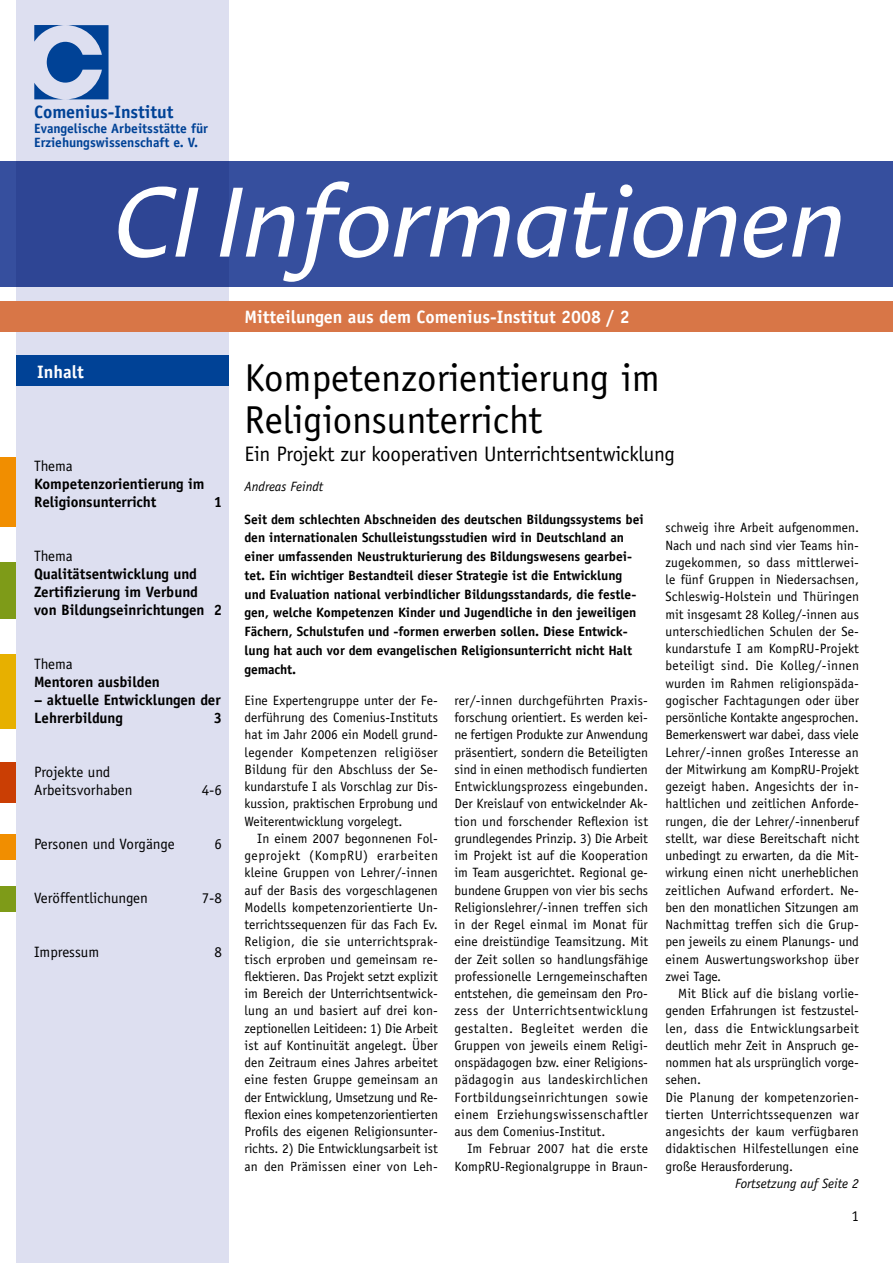
<style>
.page{position:relative;width:893px;height:1263px;background:#fff}
.page>*{position:absolute;margin:0;border:0;box-sizing:border-box;transform-origin:0 0}
.t1{font:italic 102px "Linotype Aroma";letter-spacing:-.025em;color:#fff}
.t2{font:39px/42px "Officina Sans LT";color:#000}
.t3{font:21px "Officina Sans LT";letter-spacing:-.01em;color:#000}
.t4{font:700 18px "Officina Sans LT";color:#fff}
.t5{font:700 18px "Officina Sans LT";color:#004296}
.t6{font:700 15px/18px "Officina Sans LT";color:#000}
.t7{font:15px/18px "Officina Sans LT";color:#000}
.t8{font:13.5px/17.2px "Officina Sans LT";letter-spacing:.005em;color:#000;text-align:justify}
.t9{font:700 13.5px/18.8px "Officina Sans LT";color:#000}
.t10{font:700 13.5px/14.2px "Officina Sans LT";color:#004296}
.t11{font:italic 13.5px "Officina Sans";color:#000}
</style>
<div class="page">
<div style="left:0;top:457px;width:16px;height:70px;background:#f18e00"></div>
<div style="left:0;top:655px;width:16px;height:74px;background:#e7b000"></div>
<div style="left:0;top:562px;width:16px;height:57px;background:#7e9b18"></div>
<div style="left:0;top:762px;width:16px;height:40px;background:#ca3e04"></div>
<div style="left:0;top:835px;width:16px;height:25px;background:#f18e00"></div>
<div style="left:0;top:886px;width:16px;height:26px;background:#7e9b18"></div>
<div style="left:16px;top:0;width:212px;height:1263px;background:#dddff0"></div>
<div style="left:0;top:161px;width:893px;height:126px;background:#364f9e"></div>
<svg style="left:34px;top:25px;width:75px;height:74px"></svg>
<div style="left:0;top:301px;width:893px;height:31px;background:#d87647"></div>
<div style="left:16px;top:355px;width:212px;height:31px;background:#004296"></div>
<h3 class="t5" style="left:34px;top:100px;width:141px">Comenius-Institut</h3>
<p class="t10" style="left:34px;top:121px;width:175px">Evangelische Arbeitsstätte für<br>Erziehungswissenschaft e. V.</p>
<h1 class="t1" style="left:115px;top:157px;width:733px">CI Informationen</h1>
<h3 class="t4" style="left:37px;top:360px;width:48px">Inhalt</h3>
<p class="t7" style="left:34px;top:456px;width:40px">Thema</p>
<p class="t6" style="left:34px;top:474px;width:172px">Kompetenzorientierung im<br>Religionsunterricht</p>
<p class="t6" style="left:214px;top:492px;width:10px">1</p>
<p class="t7" style="left:34px;top:546px;width:40px">Thema</p>
<p class="t6" style="left:34px;top:564px;width:189px">Qualitätsentwicklung und<br>Zertifizierung im Verbund von Bildungseinrichtungen 2</p>
<p class="t7" style="left:34px;top:654px;width:40px">Thema</p>
<p class="t6" style="left:34px;top:672px;width:127px">Mentoren ausbilden</p>
<p class="t6" style="left:34px;top:690px;width:188px">– aktuelle Entwicklungen der<br>Lehrerbildung</p>
<p class="t6" style="left:214px;top:708px;width:10px">3</p>
<p class="t7" style="left:34px;top:762px;width:100px">Projekte und<br>Arbeitsvorhaben</p>
<p class="t7" style="left:202px;top:780px;width:22px">4-6</p>
<p class="t7" style="left:34px;top:834px;width:142px">Personen und Vorgänge</p>
<p class="t7" style="left:214px;top:834px;width:9px">6</p>
<p class="t7" style="left:34px;top:888px;width:115px">Veröffentlichungen</p>
<p class="t7" style="left:202px;top:888px;width:22px">7-8</p>
<p class="t7" style="left:34px;top:942px;width:67px">Impressum</p>
<p class="t7" style="left:214px;top:942px;width:9px">8</p>
<h3 class="t4" style="left:244px;top:306px;width:387px">Mitteilungen aus dem Comenius-Institut 2008 / 2</h3>
<h2 class="t2" style="left:244px;top:357px;width:417px">Kompetenzorientierung im<br>Religionsunterricht</h2>
<h3 class="t3" style="left:244px;top:442px;width:432px">Ein Projekt zur kooperativen Unterrichtsentwicklung</h3>
<p class="t11" style="left:244px;top:479px;width:80px">Andreas Feindt</p>
<p class="t9" style="left:244px;top:510px;width:401px">Seit dem schlechten Abschneiden des deutschen Bildungssystems bei den internationalen Schulleistungsstudien wird in Deutschland an einer umfassenden Neustrukturierung des Bildungswesens gearbei&shy;tet. Ein wichtiger Bestandteil dieser Strategie ist die Entwicklung und Evaluation national verbindlicher Bildungsstandards, die festle&shy;gen, welche Kompetenzen Kinder und Jugendliche in den jeweiligen Fächern, Schulstufen und -formen erwerben sollen. Diese Entwick&shy;lung hat auch vor dem evangelischen Religionsunterricht nicht Halt gemacht.</p>
<p class="t8" style="left:244px;top:692px;width:195px">Eine Expertengruppe unter der Fe&shy;derführung des Comenius-Instituts hat im Jahr 2006 ein Modell grund&shy;legender Kompetenzen religiöser Bildung für den Abschluss der Se&shy;kundarstufe I als Vorschlag zur Dis&shy;kussion, praktischen Erprobung und Weiterentwicklung vorgelegt.</p>
<p class="t8" style="left:244px;top:830px;width:195px;text-indent:13px">In einem 2007 begonnenen Fol&shy;geprojekt (KompRU) erarbeiten kleine Gruppen von Lehrer/-innen auf der Basis des vorgeschlagenen Modells kompetenzorientierte Un&shy;terrichtssequenzen für das Fach Ev.<br>Religion, die sie unterrichtsprak&shy;tisch erproben und gemeinsam re&shy;flektieren. Das Projekt setzt explizit im Bereich der Unterrichtsentwick&shy;lung an und basiert auf drei kon&shy;zeptionellen Leitideen: 1) Die Arbeit ist auf Kontinuität angelegt. Über den Zeitraum eines Jahres arbeitet eine festen Gruppe gemeinsam an der Entwicklung, Umsetzung und Re&shy;flexion eines kompetenzorientierten Profils des eigenen Religionsunter&shy;richts. 2) Die Entwicklungsarbeit ist an den Prämissen einer von Leh-</p>
<p class="t8" style="left:455px;top:692px;width:195px">rer/-innen durchgeführten Praxis&shy;forschung orientiert. Es werden kei&shy;ne fertigen Produkte zur Anwendung präsentiert, sondern die Beteiligten sind in einen methodisch fundierten Entwicklungsprozess eingebunden.<br>Der Kreislauf von entwickelnder Ak&shy;tion und forschender Reflexion ist grundlegendes Prinzip. 3) Die Arbeit im Projekt ist auf die Kooperation im Team ausgerichtet. Regional ge&shy;bundene Gruppen von vier bis sechs Religionslehrer/-innen treffen sich in der Regel einmal im Monat für eine dreistündige Teamsitzung. Mit der Zeit sollen so handlungsfähige professionelle Lerngemeinschaften entstehen, die gemeinsam den Pro&shy;zess der Unterrichtsentwicklung gestalten. Begleitet werden die Gruppen von jeweils einem Religi&shy;onspädagogen bzw. einer Religions&shy;pädagogin aus landeskirchlichen Fortbildungseinrichtungen sowie einem Erziehungswissenschaftler aus dem Comenius-Institut.</p>
<p class="t8" style="left:455px;top:1140px;width:195px;text-align:right">Im Februar 2007 hat die erste<br>KompRU-Regionalgruppe in Braun-</p>
<p class="t8" style="left:665px;top:519px;width:195px">schweig ihre Arbeit aufgenommen.<br>Nach und nach sind vier Teams hin&shy;zugekommen, so dass mittlerwei&shy;le fünf Gruppen in Niedersachsen, Schleswig-Holstein und Thüringen mit insgesamt 28 Kolleg/-innen aus unterschiedlichen Schulen der Se&shy;kundarstufe I am KompRU-Projekt beteiligt sind. Die Kolleg/-innen wurden im Rahmen religionspäda&shy;gogischer Fachtagungen oder über persönliche Kontakte angesprochen.<br>Bemerkenswert war dabei, dass viele Lehrer/-innen großes Interesse an der Mitwirkung am KompRU-Projekt gezeigt haben. Angesichts der in&shy;haltlichen und zeitlichen Anforde&shy;rungen, die der Lehrer/-innenberuf stellt, war diese Bereitschaft nicht unbedingt zu erwarten, da die Mit&shy;wirkung einen nicht unerheblichen zeitlichen Aufwand erfordert. Ne&shy;ben den monatlichen Sitzungen am Nachmittag treffen sich die Grup&shy;pen jeweils zu einem Planungs- und einem Auswertungsworkshop über zwei Tage.</p>
<p class="t8" style="left:665px;top:985px;width:195px;text-align:left;text-indent:13px">Mit Blick auf die bislang vorlie&shy;genden Erfahrungen ist festzustel&shy;len, dass die Entwicklungsarbeit deutlich mehr Zeit in Anspruch ge&shy;nommen hat als ursprünglich vorge&shy;sehen.<br>Die Planung der kompetenzorien&shy;tierten Unterrichtssequenzen war angesichts der kaum verfügbaren didaktischen Hilfestellungen eine große Herausforderung.</p>
<p class="t11" style="left:735px;top:1175px;width:125px">Fortsetzung auf Seite 2</p>
</div>
